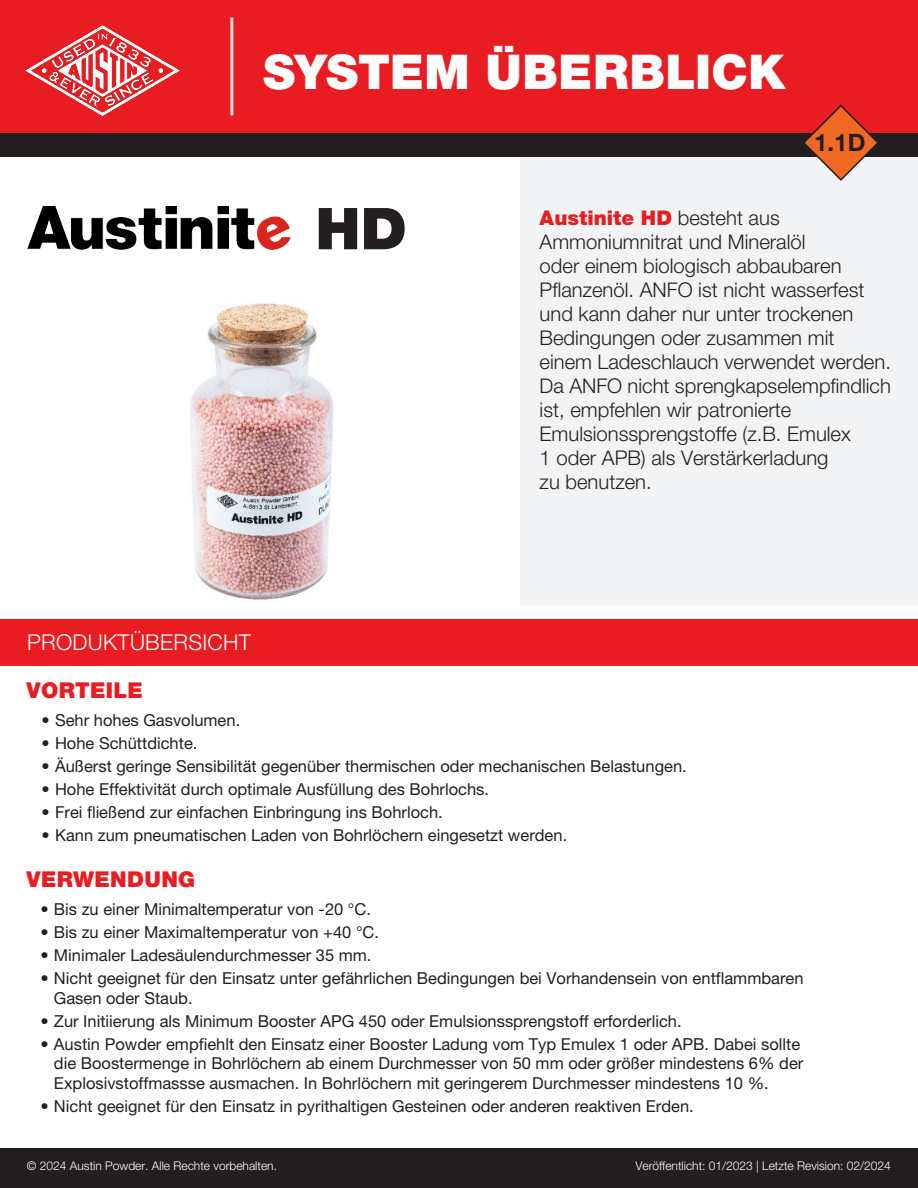
<style>
.page{position:relative;width:918px;height:1188px;background:#fff}
.page>*{position:absolute;margin:0;border:0;box-sizing:border-box;transform-origin:0 0}
.t1{font:900 57.75px "Helvetica Neue CE";color:#231f20}
.t2{font:900 48px "Helvetica Neue CE";letter-spacing:.005em;color:#fff}
.t3{font:700 24px "Helvetica Neue CE";color:#231f20}
.t4{font:900 21.9px "Helvetica Neue CE";letter-spacing:.015em;color:#e91c22}
.t5{font:300 21.9px "Helvetica Neue CE";letter-spacing:.015em;color:#fff}
.t6{font:300 20.25px/24px "Helvetica Neue CE";color:#231f20}
.t7{font:16.5px/19.5px "Helvetica Neue CE";color:#231f20}
.t8{font:300 12px "Helvetica Neue CE";color:#fff}
.s1{font-weight:900;color:#e91c22}
</style>
<div class="page">
<div style="left:521px;top:151px;width:397px;height:454px;background:#f2f3f4"></div>
<div style="left:0;top:0;width:918px;height:134px;background:#e91c22"></div>
<img style="left:26px;top:25px;width:153px;height:90px">
<hr style="left:230px;top:18px;width:3px;height:97px;background:#dcdddf">
<div style="left:0;top:134px;width:918px;height:23px;background:#231f20"></div>
<div style="left:0;top:1148px;width:918px;height:40px;background:#231f20"></div>
<svg style="left:802px;top:104px;width:78px;height:77px"></svg>
<div style="left:0;top:619px;width:918px;height:46px;background:#e91c22"></div>
<img style="left:28px;top:206px;width:263px;height:43px">
<img style="left:190px;top:303px;width:144px;height:297px">
<p class="t2" style="left:263px;top:42px;width:524px">SYSTEM ÜBERBLICK</p>
<p class="t3" style="left:814px;top:127px;width:53px">1.1D</p>
<p class="t1" style="left:315px;top:193px;width:93px">HD</p>
<p class="t6" style="left:540px;top:208px;width:353px"><span class="s1">Austinite HD</span> besteht aus<br>Ammoniumnitrat und Mineralöl<br>oder einem biologisch abbaubaren<br>Pflanzenöl. ANFO ist nicht wasserfest und kann daher nur unter trockenen<br>Bedingungen oder zusammen mit einem Ladeschlauch verwendet werden.<br>Da ANFO nicht sprengkapselempfindlich ist, empfehlen wir patronierte<br>Emulsionssprengstoffe (z.B. Emulex<br>1 oder APB) als Verstärkerladung<br>zu benutzen.</p>
<p class="t5" style="left:27px;top:629px;width:226px">PRODUKTÜBERSICHT</p>
<p class="t4" style="left:27px;top:676px;width:118px">VORTEILE</p>
<p class="t7" style="left:42px;top:712px;width:200px">• Sehr hohes Gasvolumen.</p>
<p class="t7" style="left:42px;top:735px;width:157px">• Hohe Schüttdichte.</p>
<p class="t7" style="left:42px;top:758px;width:647px">• Äußerst geringe Sensibilität gegenüber thermischen oder mechanischen Belastungen.</p>
<p class="t7" style="left:42px;top:781px;width:449px">• Hohe Effektivität durch optimale Ausfüllung des Bohrlochs.</p>
<p class="t7" style="left:42px;top:804px;width:403px">• Frei fließend zur einfachen Einbringung ins Bohrloch.</p>
<p class="t7" style="left:42px;top:827px;width:527px">• Kann zum pneumatischen Laden von Bohrlöchern eingesetzt werden.</p>
<p class="t4" style="left:27px;top:865px;width:170px">VERWENDUNG</p>
<p class="t7" style="left:40px;top:901px;width:332px">• Bis zu einer Minimaltemperatur von -20 °C.</p>
<p class="t7" style="left:40px;top:924px;width:340px">• Bis zu einer Maximaltemperatur von +40 °C.</p>
<p class="t7" style="left:40px;top:947px;width:333px">• Minimaler Ladesäulendurchmesser 35 mm.</p>
<p class="t7" style="left:54px;top:970px;width:751px;text-indent:-14px">• Nicht geeignet für den Einsatz unter gefährlichen Bedingungen bei Vorhandensein von entflammbaren<br>Gasen oder Staub.</p>
<p class="t7" style="left:40px;top:1013px;width:643px">• Zur Initiierung als Minimum Booster APG 450 oder Emulsionssprengstoff erforderlich.</p>
<p class="t7" style="left:54px;top:1036px;width:751px;text-indent:-14px">• Austin Powder empfiehlt den Einsatz einer Booster Ladung vom Typ Emulex 1 oder APB. Dabei sollte die Boostermenge in Bohrlöchern ab einem Durchmesser von 50 mm oder größer mindestens 6% der<br>Explosivstoffmassse ausmachen. In Bohrlöchern mit geringerem Durchmesser mindestens 10 %.</p>
<p class="t7" style="left:40px;top:1098px;width:655px">• Nicht geeignet für den Einsatz in pyrithaltigen Gesteinen oder anderen reaktiven Erden.</p>
<p class="t8" style="left:27px;top:1158px;width:252px">© 2024 Austin Powder. Alle Rechte vorbehalten.</p>
<p class="t8" style="left:635px;top:1158px;width:257px">Veröffentlicht: 01/2023 | Letzte Revision: 02/2024</p>
</div>
